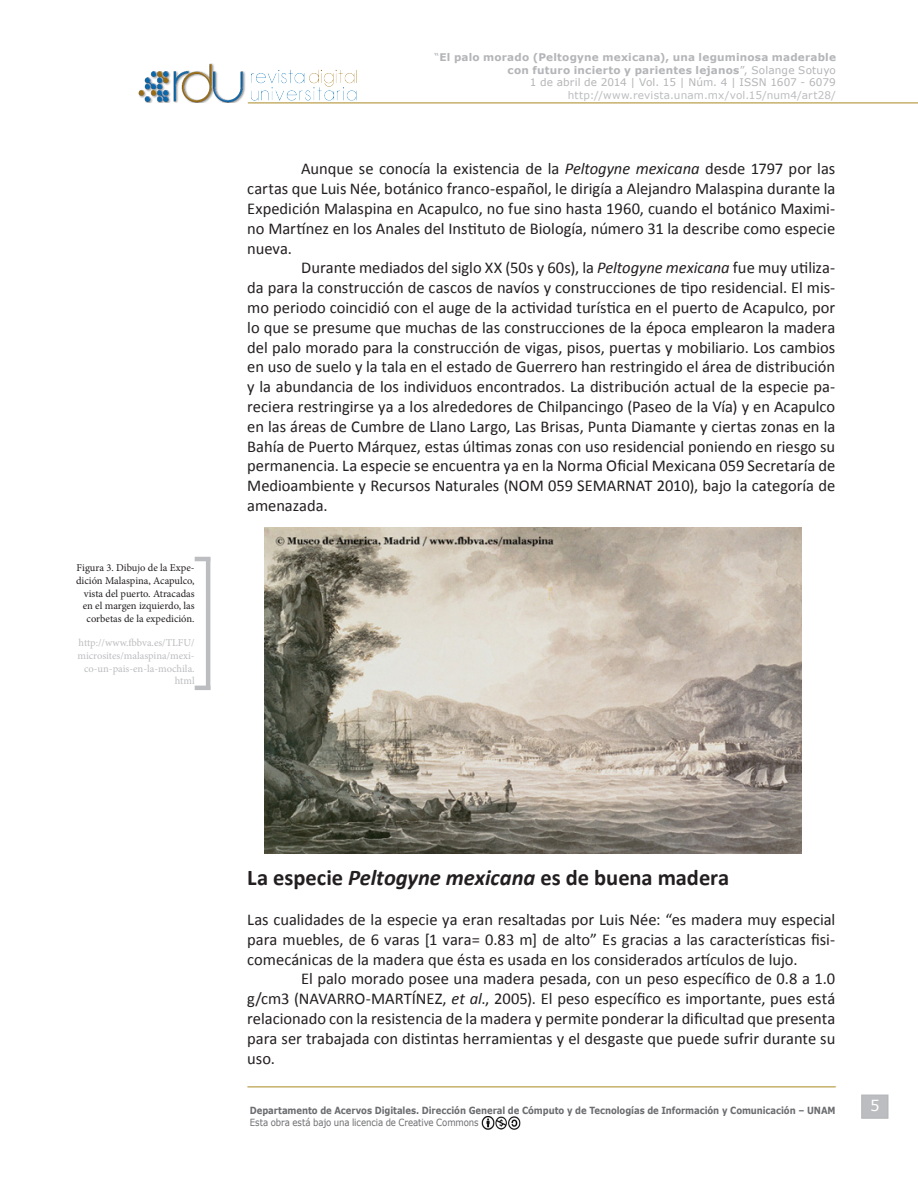
<style>
.page{position:relative;width:918px;height:1188px;background:#fff}
.page>*{position:absolute;margin:0;border:0;box-sizing:border-box;transform-origin:0 0}
.subtitulo_2_de_texto{font:700 22.5px "Calibri";letter-spacing:-.005em;color:#231f20}
.subtitulo_2_de_texto-2{font:16.5px/19.8px "Calibri";color:#231f20;text-align:justify}
.t1{font:15px "Verdana";color:#fff}
.t2{font:700 10.5px/12.6px "Verdana";letter-spacing:.02em;color:#b4b5b8;text-align:right}
.epigrafe{font:10.5px/12.6px "Minion Pro";color:#231f20;text-align:right}
.epigrafe-2{font:10.5px/12.6px "Minion Pro";color:#bcbdc0;text-align:right}
.t3{font:10.5px "Verdana";letter-spacing:.015em;color:#bcbdc0}
.t4{font:700 9.9px "Verdana";letter-spacing:-.01em;color:#6c6d70;scale:.86 1}
.t5{font:9.9px "Verdana";letter-spacing:-.01em;color:#6c6d70;scale:.87 1}
.s1{font-weight:400}
.s2{font-style:italic}
</style>
<div class="page">
<div style="left:861px;top:1095px;width:27px;height:24px;background:#bcbdc0"></div>
<img style="left:138px;top:63px;width:218px;height:39px">
<hr style="left:247px;top:102px;width:671px;height:2px;background:#cbb87c">
<hr style="left:248px;top:103px;width:670px;height:1px;background:#ba9b32">
<hr style="left:247px;top:1086px;width:589px;height:2px;background:#cab677">
<hr style="left:248px;top:1087px;width:588px;height:1px;background:#ba9b32">
<img style="left:481px;top:1116px;width:39px;height:14px">
<img style="left:265px;top:527px;width:536px;height:326px">
<hr style="left:206px;top:557px;width:4px;height:133px;background:#bcbdc0">
<hr style="left:195px;top:686px;width:15px;height:4px;background:#bcbdc0">
<hr style="left:195px;top:557px;width:15px;height:4px;background:#bcbdc0">
<p class="epigrafe" style="left:76px;top:562px;width:120px">Figura 3. Dibujo de la Expe&shy;dición Malaspina, Acapulco, vista del puerto. Atracadas en el margen izquierdo, las corbetas de la expedición.</p>
<p class="epigrafe-2" style="left:77px;top:637px;width:119px">http://www.fbbva.es/TLFU/ microsites/malaspina/mexi&shy;co-un-pais-en-la-mochila. html</p>
<p class="t2" style="left:434px;top:51px;width:403px"><span class="s1">“</span>El palo morado (Peltogyne mexicana), una leguminosa maderable con futuro incierto y parientes lejanos<span class="s1">”, Solange Sotuyo<br>1 de abril de 2014 | Vol. 15 | Núm. 4 | ISSN 1607 - 6079</span></p>
<p class="t3" style="left:568px;top:88px;width:270px">http://www.revista.unam.mx/vol.15/num4/art28/</p>
<p class="subtitulo_2_de_texto-2" style="left:247px;top:159px;width:590px;text-indent:54px">Aunque se conocía la existencia de la <span class="s2">Peltogyne mexicana</span> desde 1797 por las cartas que Luis Née, botánico franco-español, le dirigía a Alejandro Malaspina durante la Expedición Malaspina en Acapulco, no fue sino hasta 1960, cuando el botánico Maximi&shy;no Martínez en los Anales del Instituto de Biología, número 31 la describe como especie nueva.</p>
<p class="subtitulo_2_de_texto-2" style="left:247px;top:258px;width:590px;text-indent:54px">Durante mediados del siglo XX (50s y 60s), la <span class="s2">Peltogyne mexicana</span> fue muy utiliza&shy;da para la construcción de cascos de navíos y construcciones de tipo residencial. El mis&shy;mo periodo coincidió con el auge de la actividad turística en el puerto de Acapulco, por lo que se presume que muchas de las construcciones de la época emplearon la madera del palo morado para la construcción de vigas, pisos, puertas y mobiliario. Los cambios en uso de suelo y la tala en el estado de Guerrero han restringido el área de distribución y la abundancia de los individuos encontrados. La distribución actual de la especie pa&shy;reciera restringirse ya a los alrededores de Chilpancingo (Paseo de la Vía) y en Acapulco en las áreas de Cumbre de Llano Largo, Las Brisas, Punta Diamante y ciertas zonas en la Bahía de Puerto Márquez, estas últimas zonas con uso residencial poniendo en riesgo su permanencia. La especie se encuentra ya en la Norma Oficial Mexicana 059 Secretaría de Medioambiente y Recursos Naturales (NOM 059 SEMARNAT 2010), bajo la categoría de amenazada.</p>
<p class="subtitulo_2_de_texto" style="left:247px;top:864px;width:484px">La especie <span class="s2">Peltogyne mexicana</span> es de buena madera</p>
<p class="subtitulo_2_de_texto-2" style="left:247px;top:910px;width:590px">Las cualidades de la especie ya eran resaltadas por Luis Née: “es madera muy especial para muebles, de 6 varas [1 vara= 0.83 m] de alto” Es gracias a las características fisi&shy;comecánicas de la madera que ésta es usada en los considerados artículos de lujo.</p>
<p class="subtitulo_2_de_texto-2" style="left:247px;top:969px;width:590px;text-indent:54px">El palo morado posee una madera pesada, con un peso específico de 0.8 a 1.0 g/cm3 (NAVARRO-MARTÍNEZ, <span class="s2">et al</span>., 2005). El peso específico es importante, pues está relacionado con la resistencia de la madera y permite ponderar la dificultad que presenta para ser trabajada con distintas herramientas y el desgaste que puede sufrir durante su uso.</p>
<p class="t4" style="left:250px;top:1103px;width:683px">Departamento de Acervos Digitales. Dirección General de Cómputo y de Tecnologías de Información y Comunicación – UNAM</p>
<p class="t5" style="left:250px;top:1115px;width:265px">Esta obra está bajo una licencia de Creative Commons</p>
<p class="t1" style="left:870px;top:1096px;width:11px">5</p>
</div>
